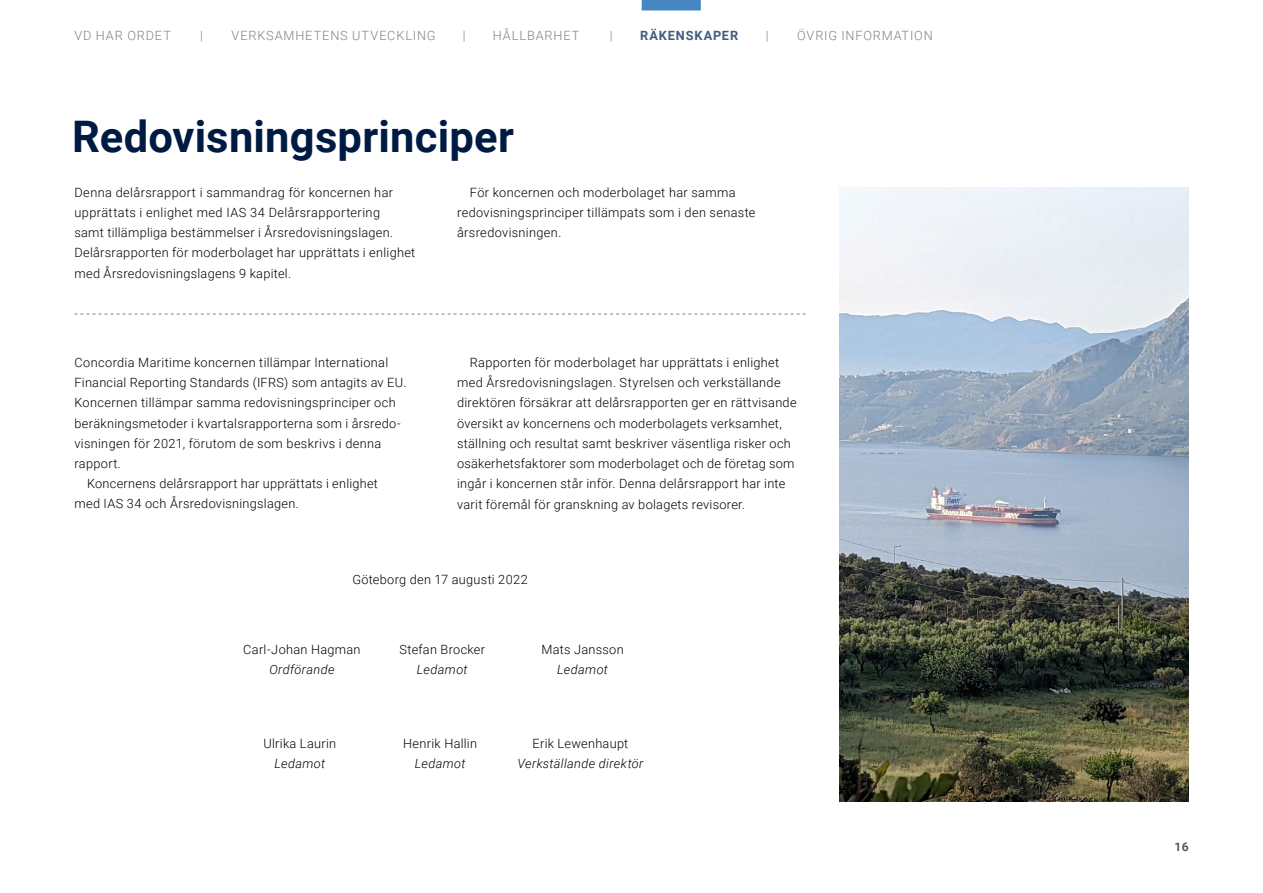
<style>
.page{position:relative;width:1263px;height:893px;background:#fff}
.page>*{position:absolute;margin:0;border:0;box-sizing:border-box;transform-origin:0 0}
.t1{font:700 43.5px "Roboto";letter-spacing:.005em;color:#001b43}
.t2{font:300 12.75px/20.2px "Roboto";letter-spacing:.025em;color:#000}
.t3{font:300 12.75px "Roboto";letter-spacing:.065em;color:#808284}
.t4{font:italic 300 12.75px "Roboto";letter-spacing:.03em;color:#000}
.t5{font:700 12.75px "Roboto";letter-spacing:.065em;color:#425c7f}
.t6{font:700 12px "Roboto";color:#58585b}
</style>
<div class="page">
<svg style="left:74px;top:314px;width:732px;height:1px"></svg>
<img style="left:840px;top:187px;width:348px;height:614px">
<div style="left:642px;top:0;width:59px;height:11px;background:#4687c2"></div>
<p class="t3" style="left:74px;top:27px;width:98px">VD HAR ORDET</p>
<p class="t3" style="left:200px;top:27px;width:4px">|</p>
<p class="t3" style="left:232px;top:27px;width:205px">VERKSAMHETENS UTVECKLING</p>
<p class="t3" style="left:463px;top:27px;width:4px">|</p>
<p class="t3" style="left:493px;top:27px;width:88px">HÅLLBARHET</p>
<p class="t3" style="left:610px;top:27px;width:4px">|</p>
<p class="t5" style="left:640px;top:27px;width:99px">RÄKENSKAPER</p>
<p class="t3" style="left:766px;top:27px;width:4px">|</p>
<p class="t3" style="left:797px;top:27px;width:137px">ÖVRIG INFORMATION</p>
<h1 class="t1" style="left:72px;top:106px;width:443px">Redovisningsprinciper</h1>
<p class="t2" style="left:74px;top:182px;width:342px">Denna delårsrapport i sammandrag för koncernen har upprättats i enlighet med IAS 34 Delårsrapportering<br>samt tillämpliga bestämmelser i Årsredovisningslagen.<br>Delårsrapporten för moderbolaget har upprättats i enlighet med Årsredovisningslagens 9 kapitel.</p>
<p class="t2" style="left:74px;top:352px;width:315px">Concordia Maritime koncernen tillämpar International</p>
<p class="t2" style="left:74px;top:372px;width:333px">Financial Reporting Standards (IFRS) som antagits av EU.</p>
<p class="t2" style="left:74px;top:392px;width:323px">Koncernen tillämpar samma redovisningsprinciper och</p>
<p class="t2" style="left:74px;top:412px;width:328px">beräkningsmetoder i kvartalsrapporterna som i årsredo-</p>
<p class="t2" style="left:74px;top:433px;width:308px">visningen för 2021, förutom de som beskrivs i denna</p>
<p class="t2" style="left:74px;top:453px;width:48px">rapport.</p>
<p class="t2" style="left:87px;top:473px;width:292px">Koncernens delårsrapport har upprättats i enlighet</p>
<p class="t2" style="left:74px;top:493px;width:226px">med IAS 34 och Årsredovisningslagen.</p>
<p class="t2" style="left:457px;top:182px;width:300px;text-indent:13px">För koncernen och moderbolaget har samma redovisningsprinciper tillämpats som i den senaste årsredovisningen.</p>
<p class="t2" style="left:457px;top:352px;width:341px;text-indent:13px">Rapporten för moderbolaget har upprättats i enlighet med Årsredovisningslagen. Styrelsen och verkställande direktören försäkrar att delårsrapporten ger en rättvisande översikt av koncernens och moderbolagets verksamhet, ställning och resultat samt beskriver väsentliga risker och osäkerhetsfaktorer som moderbolaget och de företag som ingår i koncernen står inför. Denna delårsrapport har inte varit föremål för granskning av bolagets revisorer.</p>
<p class="t2" style="left:352px;top:569px;width:177px">Göteborg den 17 augusti 2022</p>
<p class="t2" style="left:243px;top:639px;width:119px">Carl-Johan Hagman</p>
<p class="t4" style="left:269px;top:660px;width:67px">Ordförande</p>
<p class="t2" style="left:399px;top:639px;width:87px">Stefan Brocker</p>
<p class="t4" style="left:417px;top:660px;width:52px">Ledamot</p>
<p class="t2" style="left:541px;top:639px;width:84px">Mats Jansson</p>
<p class="t4" style="left:557px;top:660px;width:52px">Ledamot</p>
<p class="t2" style="left:263px;top:733px;width:74px">Ulrika Laurin</p>
<p class="t4" style="left:274px;top:755px;width:52px">Ledamot</p>
<p class="t2" style="left:403px;top:733px;width:75px">Henrik Hallin</p>
<p class="t4" style="left:415px;top:755px;width:52px">Ledamot</p>
<p class="t2" style="left:532px;top:733px;width:97px">Erik Lewenhaupt</p>
<p class="t4" style="left:517px;top:755px;width:127px">Verkställande direktör</p>
<p class="t6" style="left:1174px;top:838px;width:15px">16</p>
</div>
